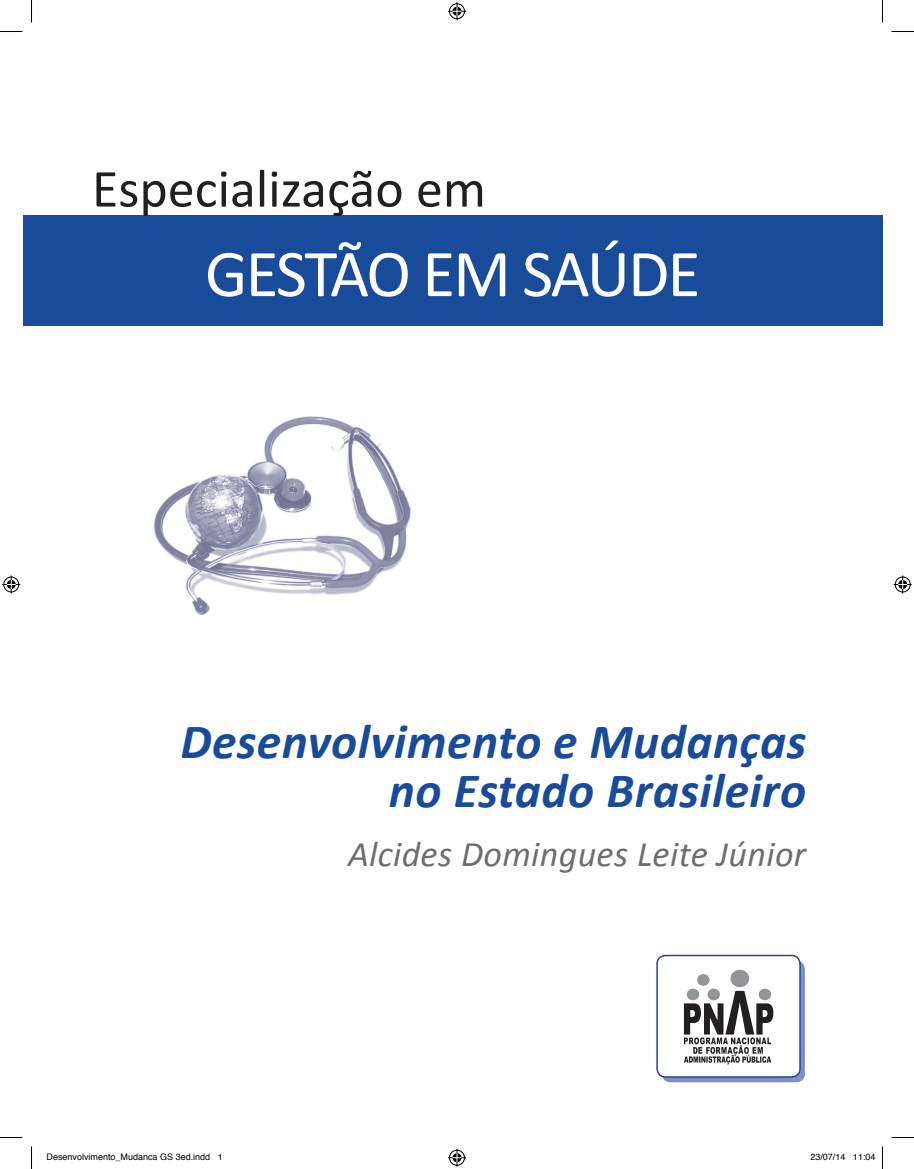
<style>
.page{position:relative;width:914px;height:1169px;background:#fff}
.page>*{position:absolute;margin:0;border:0;box-sizing:border-box;transform-origin:0 0}
.t1{font:67.5px "Calibri";letter-spacing:-.035em;color:#fff}
.t2{font:54px "Calibri";color:#231f20}
.t3{font:italic 700 49.5px/49.5px "Calibri";letter-spacing:.01em;color:#194b9b;text-align:right}
.t4{font:italic 36px "Calibri";letter-spacing:.01em;color:#6c6d70}
.t5{font:9px "Helvetica";color:#000}
</style>
<div class="page">
<svg style="left:662px;top:960px;width:142px;height:122px"></svg>
<div style="left:657px;top:955px;width:143px;height:122px;background:#fff;border-radius:9px"></div>
<div style="left:656px;top:954px;width:144px;height:123px;border:2px solid #194b9b;border-radius:9px"></div>
<div style="left:23px;top:215px;width:859px;height:111px;background:#194b9b"></div>
<svg style="left:683px;top:969px;width:90px;height:95px"></svg>
<img style="left:154px;top:416px;width:257px;height:199px">
<svg style="left:0;top:31px;width:22px;height:1px"></svg>
<svg style="left:891px;top:31px;width:22px;height:1px"></svg>
<svg style="left:0;top:1137px;width:22px;height:1px"></svg>
<svg style="left:891px;top:1137px;width:22px;height:1px"></svg>
<svg style="left:31px;top:0;width:1px;height:23px"></svg>
<svg style="left:31px;top:1146px;width:1px;height:23px"></svg>
<svg style="left:882px;top:0;width:1px;height:23px"></svg>
<svg style="left:882px;top:1146px;width:1px;height:23px"></svg>
<svg style="left:448px;top:2px;width:18px;height:18px"></svg>
<svg style="left:448px;top:1148px;width:18px;height:18px"></svg>
<svg style="left:2px;top:575px;width:18px;height:18px"></svg>
<svg style="left:893px;top:575px;width:18px;height:18px"></svg>
<p class="t2" style="left:92px;top:154px;width:395px">Especialização em</p>
<p class="t1" style="left:205px;top:231px;width:497px">GESTÃO EM SAÚDE</p>
<p class="t3" style="left:180px;top:716px;width:627px">Desenvolvimento e Mudanças no Estado Brasileiro</p>
<p class="t4" style="left:348px;top:829px;width:459px">Alcides Domingues Leite Júnior</p>
<p class="t5" style="left:46px;top:1149px;width:178px">Desenvolvimento_Mudanca GS 3ed.indd 1</p>
<p class="t5" style="left:810px;top:1149px;width:67px">23/07/14 11:04</p>
</div>
